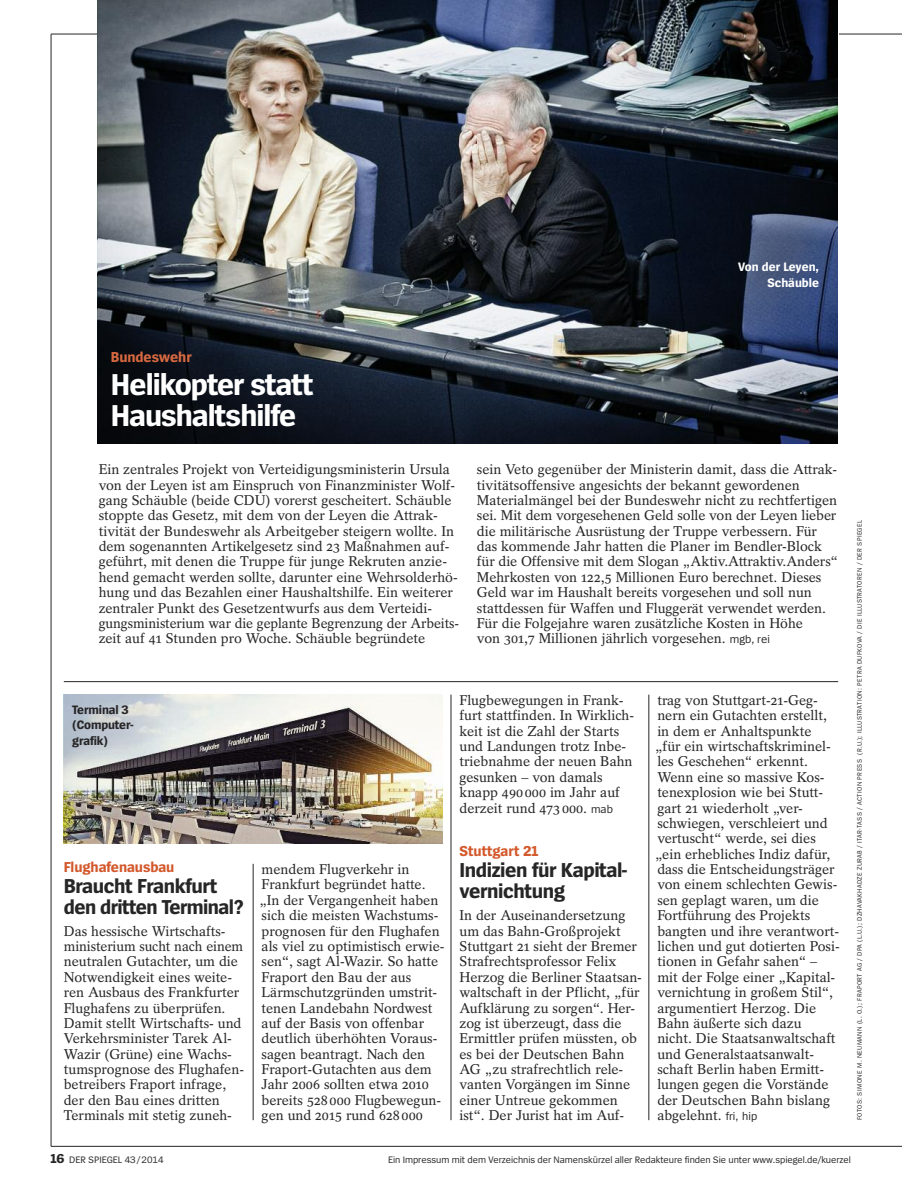
<style>
.page{position:relative;width:902px;height:1191px;background:#fff}
.page>*{position:absolute;margin:0;border:0;box-sizing:border-box;transform-origin:0 0}
.t1{font:700 31.5px/31.5px "Spiegel Sans";letter-spacing:-.03em;color:#fff}
.t2{font:700 21px/21px "Spiegel Sans";letter-spacing:-.02em;color:#272627}
.t3{font:700 15px "Spiegel Sans";letter-spacing:-.005em;color:#d3592c}
.t4{font:700 15px "Spiegel Sans";letter-spacing:-.005em;color:#d76941}
.t5{font:14.1px/15.5px "Spiegel Serif";color:#272627}
.t6{font:700 12.75px/15.3px "Spiegel Sans";letter-spacing:-.01em;color:#272627}
.t7{font:700 12.75px/15.3px "Spiegel Sans";color:#fff;text-align:right}
.t8{font:9.75px "Spiegel Sans";letter-spacing:-.005em;color:#272627}
.t9{font:6.75px "Spiegel Sans";letter-spacing:.05em;color:#272627}
.s1{font-family:"Spiegel Sans";font-size:11.7px}
.s2{font-weight:700;font-size:13.5px}
</style>
<div class="page">
<hr style="left:51px;top:34px;width:850px;height:1px;background:#272627">
<hr style="left:253px;top:863px;width:1px;height:257px;background:#272627">
<hr style="left:64px;top:681px;width:774px;height:1px;background:#272627">
<hr style="left:450px;top:694px;width:1px;height:426px;background:#272627">
<hr style="left:648px;top:694px;width:1px;height:426px;background:#272627">
<hr style="left:51px;top:34px;width:1px;height:1112px;background:#272627">
<hr style="left:51px;top:1146px;width:850px;height:1px;background:#272627">
<img style="left:98px;top:0;width:739px;height:443px">
<img style="left:64px;top:694px;width:378px;height:149px">
<p class="t7" style="left:738px;top:260px;width:82px">Von der Leyen,<br>Schäuble</p>
<p class="t4" style="left:111px;top:351px;width:82px">Bundeswehr</p>
<h1 class="t1" style="left:111px;top:370px;width:204px">Helikopter statt<br>Haushaltshilfe</h1>
<p class="t5" style="left:99px;top:463px;width:362px">Ein zentrales Projekt von Verteidigungsministerin Ursula von der Leyen ist am Einspruch von Finanzminister Wolf&shy;gang Schäuble (beide CDU) vorerst gescheitert. Schäuble stoppte das Gesetz, mit dem von der Leyen die Attrak&shy;tivität der Bundeswehr als Arbeitgeber steigern wollte. In dem sogenannten Artikelgesetz sind 23 Maßnahmen auf&shy;geführt, mit denen die Truppe für junge Rekruten anzie&shy;hend gemacht werden sollte, darunter eine Wehrsolderhö&shy;hung und das Bezahlen einer Haushaltshilfe. Ein weiterer zentraler Punkt des Gesetzentwurfs aus dem Verteidi&shy;gungsministerium war die geplante Begrenzung der Arbeits&shy;zeit auf 41 Stunden pro Woche. Schäuble begründete</p>
<p class="t5" style="left:477px;top:463px;width:363px">sein Veto gegenüber der Ministerin damit, dass die Attrak&shy;tivitätsoffensive angesichts der bekannt gewordenen Materialmängel bei der Bundeswehr nicht zu rechtfertigen sei. Mit dem vorgesehenen Geld solle von der Leyen lieber die militärische Ausrüstung der Truppe verbessern. Für das kommende Jahr hatten die Planer im Bendler-Block für die Offensive mit dem Slogan „Aktiv.Attraktiv.Anders“ Mehrkosten von 122,5 Millionen Euro berechnet. Dieses Geld war im Haushalt bereits vorgesehen und soll nun stattdessen für Waffen und Fluggerät verwendet werden.<br>Für die Folgejahre waren zusätzliche Kosten in Höhe<br>von 301,7 Millionen jährlich vorgesehen. <span class="s1">mgb, rei</span></p>
<p class="t6" style="left:72px;top:703px;width:63px">Terminal 3 (Computer&shy;grafik)</p>
<p class="t3" style="left:64px;top:861px;width:112px">Flughafenausbau</p>
<h2 class="t2" style="left:64px;top:876px;width:182px">Braucht Frankfurt den dritten Terminal?</h2>
<p class="t5" style="left:64px;top:924px;width:182px">Das hessische Wirtschafts&shy;ministerium sucht nach einem neutralen Gutachter, um die<br>Notwendigkeit eines weite&shy;ren Ausbaus des Frankfurter<br>Flughafens zu überprüfen.<br>Damit stellt Wirtschafts- und<br>Verkehrsminister Tarek Al-<br>Wazir (Grüne) eine Wachs&shy;tumsprognose des Flughafen&shy;betreibers Fraport infrage, der den Bau eines dritten<br>Terminals mit stetig zuneh-</p>
<p class="t5" style="left:259px;top:863px;width:187px">mendem Flugverkehr in<br>Frankfurt begründet hatte. „In der Vergangenheit haben sich die meisten Wachstums&shy;prognosen für den Flughafen als viel zu optimistisch erwie&shy;sen“, sagt Al-Wazir. So hatte<br>Fraport den Bau der aus<br>Lärmschutzgründen umstrit&shy;tenen Landebahn Nordwest auf der Basis von offenbar deutlich überhöhten Voraus&shy;sagen beantragt. Nach den<br>Fraport-Gutachten aus dem<br>Jahr 2006 sollten etwa 2010 bereits 528000 Flugbewegun&shy;gen und 2015 rund 628000</p>
<p class="t5" style="left:459px;top:694px;width:176px">Flugbewegungen in Frank&shy;furt stattfinden. In Wirklich&shy;keit ist die Zahl der Starts und Landungen trotz Inbe&shy;triebnahme der neuen Bahn gesunken – von damals knapp 490000 im Jahr auf derzeit rund 473000. <span class="s1">mab</span></p>
<p class="t3" style="left:459px;top:846px;width:80px">Stuttgart 21</p>
<h2 class="t2" style="left:459px;top:861px;width:169px">Indizien für Kapital&shy;vernichtung</h2>
<p class="t5" style="left:459px;top:909px;width:184px">In der Auseinandersetzung um das Bahn-Großprojekt<br>Stuttgart 21 sieht der Bremer<br>Strafrechtsprofessor Felix<br>Herzog die Berliner Staatsan&shy;waltschaft in der Pflicht, „für<br>Aufklärung zu sorgen“. Her&shy;zog ist überzeugt, dass die<br>Ermittler prüfen müssten, ob es bei der Deutschen Bahn<br>AG „zu strafrechtlich rele&shy;vanten Vorgängen im Sinne einer Untreue gekommen ist“. Der Jurist hat im Auf-</p>
<p class="t5" style="left:655px;top:694px;width:186px">trag von Stuttgart-21-Geg&shy;nern ein Gutachten erstellt, in dem er Anhaltspunkte<br>„für ein wirtschaftskriminel&shy;les Geschehen“ erkennt.<br>Wenn eine so massive Kos&shy;tenexplosion wie bei Stutt&shy;gart 21 wiederholt „ver&shy;schwiegen, verschleiert und vertuscht“ werde, sei dies „ein erhebliches Indiz dafür, dass die Entscheidungsträger von einem schlechten Gewis&shy;sen geplagt waren, um die<br>Fortführung des Projekts bangten und ihre verantwort&shy;lichen und gut dotierten Posi&shy;tionen in Gefahr sahen“ –<br>mit der Folge einer „Kapital&shy;vernichtung in großem Stil“, argumentiert Herzog. Die<br>Bahn äußerte sich dazu<br>nicht. Die Staatsanwaltschaft und Generalstaatsanwalt&shy;schaft Berlin haben Ermitt&shy;lungen gegen die Vorstände der Deutschen Bahn bislang abgelehnt. <span class="s1">fri, hip</span></p>
<p class="t9" style="left:857px;top:1120px;width:601px;rotate:-90deg">FOTOS: SIMONE M. NEUMANN (L. O.); FRAPORT AG / DPA (L.U.); DZHAVAKHADZE ZURAB / ITAR-TASS / ACTION PRESS (R.U.); ILLUSTRATION: PETRA DUFKOVA / DIE ILLUSTRATOREN / DER SPIEGEL</p>
<p class="t8" style="left:51px;top:1156px;width:114px"><span class="s2">16</span> DER SPIEGEL 43/2014</p>
<p class="t8" style="left:388px;top:1156px;width:464px">Ein Impressum mit dem Verzeichnis der Namenskürzel aller Redakteure finden Sie unter www.spiegel.de/kuerzel</p>
</div>
